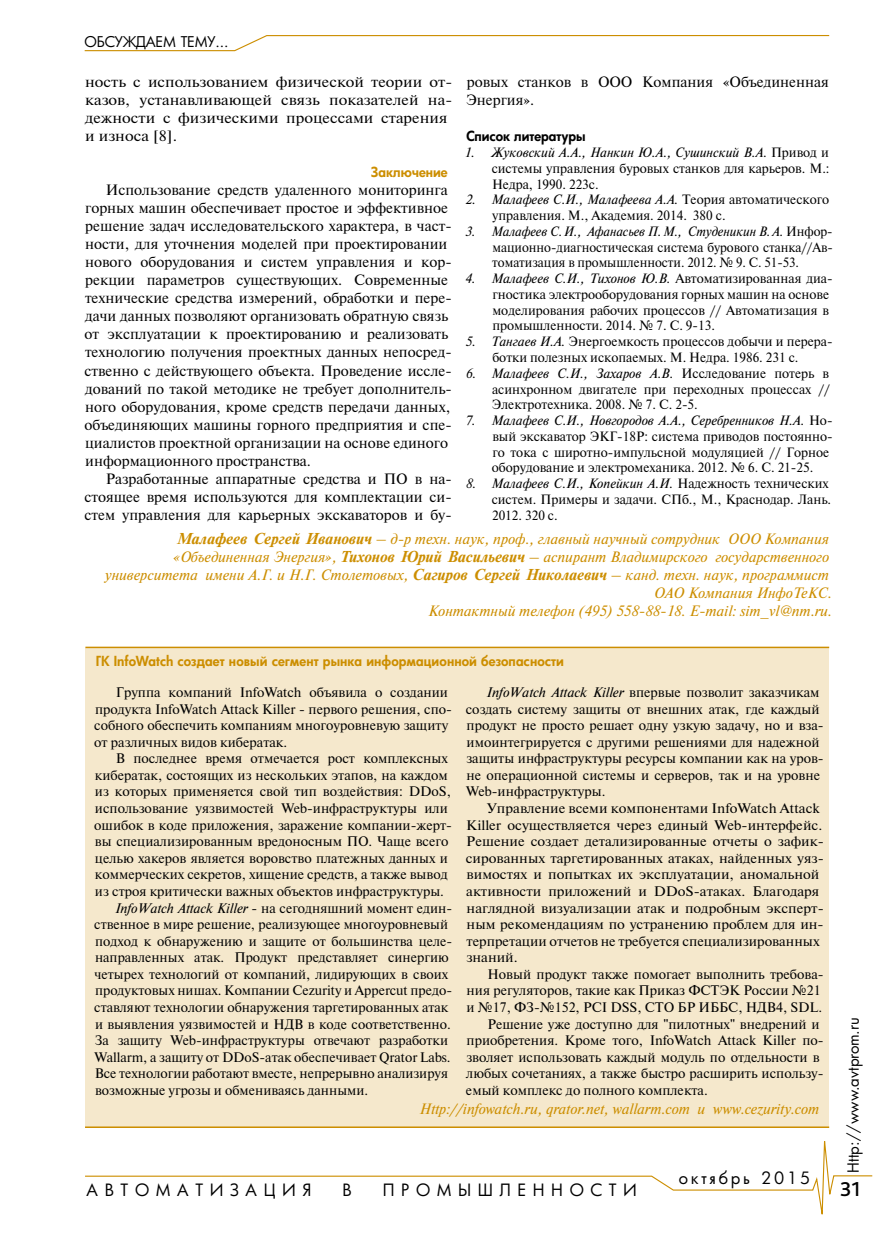
<style>
.page{position:relative;width:893px;height:1234px;background:#fff}
.page>*{position:absolute;margin:0;border:0;box-sizing:border-box;transform-origin:0 0}
.t1{font:500 21px "Bliss Pro";color:#000}
.t2{font:16.5px "Futura Cyr";letter-spacing:.4em;color:#000}
.t3{font:16.5px "Futura Cyr";letter-spacing:.17em;color:#000}
.t4{font:15px/18px "Newton";color:#000}
.t5{font:italic 15px/18px "Newton C";color:#cc8e00;text-align:right}
.t6{font:15px/18px "Newton";color:#000;scale:1.08 1}
.t7{font:italic 15px "Newton";color:#cc8e00}
.t8{font:15px "Futura Cyr";color:#000}
.t9{font:14.4px "Futura Cyr";letter-spacing:-.01em;color:#000}
.t10{font:13.8px/16.5px "Newton";color:#000}
.t11{font:13.8px/16.5px "Newton";color:#000;scale:1.05 1}
.t12{font:13.5px/15.8px "Newton";color:#000}
.t13{font:13.5px/15.8px "Newton";color:#000;text-align:justify;scale:.95 1}
.t14{font:800 13.5px "Futura Cyr";letter-spacing:.005em;color:#cc8e00}
.t15{font:800 13.5px "Futura Cyr";color:#000}
.s1{font-style:italic}
.s2{font-family:"Newton C Bold"}
</style>
<div class="page">
<svg style="left:85px;top:1126px;width:788px;height:89px"></svg>
<svg style="left:84px;top:35px;width:746px;height:17px"></svg>
<div style="left:85px;top:648px;width:744px;height:479px;background:#f5e8cc"></div>
<hr style="left:85px;top:646px;width:744px;height:2px;background:#cc8e00">
<hr style="left:85px;top:1126px;width:744px;height:1px;background:#cc8e00">
<p class="t9" style="left:84px;top:33px;width:145px">ОБСУЖДАЕМ ТЕМУ...</p>
<p class="t6" style="left:85px;top:73px;width:341px">ность с использованием физической теории от&shy;казов, устанавливающей связь показателей на&shy;дежности с физическими процессами старения и износа [8].</p>
<p class="t14" style="left:371px;top:164px;width:78px">Заключение</p>
<p class="t4" style="left:84px;top:181px;width:369px;text-indent:21px">Использование средств удаленного мониторинга горных машин обеспечивает простое и эффективное решение задач исследовательского характера, в част&shy;ности, для уточнения моделей при проектировании нового оборудования и систем управления и кор&shy;рекции параметров существующих. Современные технические средства измерений, обработки и пере&shy;дачи данных позволяют организовать обратную связь от эксплуатации к проектированию и реализовать технологию получения проектных данных непосред&shy;ственно с действующего объекта. Проведение иссле&shy;дований по такой методике не требует дополнитель&shy;ного оборудования, кроме средств передачи данных, объединяющих машины горного предприятия и спе&shy;циалистов проектной организации на основе единого информационного пространства.</p>
<p class="t4" style="left:84px;top:469px;width:369px;text-align:justify;text-indent:21px">Разработанные аппаратные средства и ПО в на&shy;стоящее время используются для комплектации си&shy;стем управления для карьерных экскаваторов и бу-</p>
<p class="t4" style="left:466px;top:73px;width:364px">ровых станков в ООО Компания «Объединенная<br>Энергия».</p>
<p class="t15" style="left:466px;top:128px;width:120px">Список литературы</p>
<p class="t12" style="left:492px;top:144px;width:339px;text-align:justify;text-indent:-27px"><span class="s1">1. Жуковский А.А., Нанкин Ю.А., Сушинский В.А.</span> Привод и системы управления буровых станков для карьеров. М.:<br>Недра, 1990. 223с.</p>
<p class="t12" style="left:492px;top:191px;width:339px;text-indent:-27px"><span class="s1">2. Малафеев С.И., Малафеева А.А.</span> Теория автоматического управления. М., Академия. 2014. 380 с.</p>
<p class="t13" style="left:492px;top:223px;width:360px;text-indent:-27px"><span class="s1">3. Малафеев С.И., Афанасьев П.М., Студеникин В.А.</span> Инфор&shy;мационно-диагностическая система бурового станка//Ав&shy;томатизация в промышленности. 2012. № 9. С. 51-53.</p>
<p class="t12" style="left:492px;top:270px;width:342px;text-indent:-27px"><span class="s1">4. Малафеев С.И., Тихонов Ю.В.</span> Автоматизированная диа&shy;гностика электрооборудования горных машин на основе моделирования рабочих процессов // Автоматизация в промышленности. 2014. № 7. С. 9-13.</p>
<p class="t12" style="left:465px;top:333px;width:369px;text-align:center"><span class="s1">5. Тангаев И.А.</span> Энергоемкость процессов добычи и перера&shy;ботки полезных ископаемых. М. Недра. 1986. 231 с.</p>
<p class="t12" style="left:492px;top:365px;width:339px;text-align:justify;text-indent:-26px"><span class="s1">6. Малафеев С.И., Захаров А.В.</span> Исследование потерь в асинхронном двигателе при переходных процессах // Электротехника. 2008. № 7. С. 2-5.</p>
<p class="t12" style="left:492px;top:412px;width:343px;text-indent:-26px"><span class="s1">7. Малафеев С.И., Новгородов А.А., Серебренников Н.А.</span> Но&shy;вый экскаватор ЭКГ-18Р: система приводов постоянно&shy;го тока с широтно-импульсной модуляцией // Горное оборудование и электромеханика. 2012. № 6. С. 21-25.</p>
<p class="t12" style="left:492px;top:475px;width:341px;text-indent:-26px"><span class="s1">8. Малафеев С.И., Копейкин А.И.</span> Надежность технических систем. Примеры и задачи. СПб., М., Краснодар. Лань.<br>2012. 320 с.</p>
<p class="t5" style="left:105px;top:529px;width:729px"><span class="s2">Малафеев Сергей Иванович</span> – д-р техн. наук, проф., главный научный сотрудник ООО Компания «Объединенная Энергия», <span class="s2">Тихонов Юрий Васильевич</span> – аспирант Владимирского государственного университета имени А.Г. и Н.Г. Столетовых, <span class="s2">Сагиров Сергей Николаевич</span> – канд. техн. наук, программист ОАО Компания ИнфоТеКС.<br>Контактный телефон (495) 558-88-18. E-mail: sim_vl@nm.ru.</p>
<p class="t14" style="left:96px;top:652px;width:470px">ГК InfoWatch создает новый сегмент рынка информационной безопасности</p>
<p class="t10" style="left:94px;top:683px;width:359px;text-indent:22px">Группа компаний InfoWatch объявила о создании продукта InfoWatch Attack Killer - первого решения, спо&shy;собного обеспечить компаниям многоуровневую защиту от различных видов кибератак.</p>
<p class="t10" style="left:116px;top:749px;width:334px">В последнее время отмечается рост комплексных</p>
<p class="t10" style="left:95px;top:766px;width:354px">кибератак, состоящих из нескольких этапов, на каждом</p>
<p class="t10" style="left:95px;top:782px;width:357px">из которых применяется свой тип воздействия: DDoS,</p>
<p class="t10" style="left:95px;top:799px;width:354px">использование уязвимостей Web-инфраструктуры или</p>
<p class="t10" style="left:94px;top:816px;width:359px">ошибок в коде приложения, заражение компании-жерт-</p>
<p class="t10" style="left:95px;top:832px;width:355px">вы специализированным вредоносным ПО. Чаще всего</p>
<p class="t10" style="left:95px;top:849px;width:354px">целью хакеров является воровство платежных данных и</p>
<p class="t10" style="left:95px;top:865px;width:354px">коммерческих секретов, хищение средств, а также вывод</p>
<p class="t10" style="left:95px;top:882px;width:351px">из строя критически важных объектов инфраструктуры.</p>
<p class="t10" style="left:115px;top:898px;width:339px"><span class="s1">InfoWatch Attack Killer</span> - на сегодняшний момент един-</p>
<p class="t10" style="left:94px;top:915px;width:355px">ственное в мире решение, реализующее многоуровневый</p>
<p class="t10" style="left:95px;top:932px;width:359px">подход к обнаружению и защите от большинства целе-</p>
<p class="t10" style="left:95px;top:948px;width:355px">направленных атак. Продукт представляет синергию</p>
<p class="t10" style="left:95px;top:965px;width:355px">четырех технологий от компаний, лидирующих в своих</p>
<p class="t10" style="left:95px;top:981px;width:359px">продуктовых нишах. Компании Cezurity и Appercut предо-</p>
<p class="t10" style="left:94px;top:998px;width:355px">ставляют технологии обнаружения таргетированных атак</p>
<p class="t10" style="left:95px;top:1014px;width:357px">и выявления уязвимостей и НДВ в коде соответственно.</p>
<p class="t10" style="left:95px;top:1031px;width:355px">За защиту Web-инфраструктуры отвечают разработки</p>
<p class="t10" style="left:95px;top:1047px;width:358px">Wallarm, а защиту от DDoS-атак обеспечивает Qrator Labs.</p>
<p class="t10" style="left:95px;top:1064px;width:355px">Все технологии работают вместе, непрерывно анализируя</p>
<p class="t10" style="left:95px;top:1081px;width:275px">возможные угрозы и обмениваясь данными.</p>
<p class="t10" style="left:466px;top:683px;width:359px;text-indent:21px"><span class="s1">InfoWatch Attack Killer</span> впервые позволит заказчикам создать систему защиты от внешних атак, где каждый продукт не просто решает одну узкую задачу, но и вза&shy;имоинтегрируется с другими решениями для надежной защиты инфраструктуры ресурсы компании как на уров&shy;не операционной системы и серверов, так и на уровне Web-инфраструктуры.</p>
<p class="t11" style="left:466px;top:799px;width:342px;text-indent:21px">Управление всеми компонентами InfoWatch Attack Killer осуществляется через единый Web-интерфейс.<br>Решение создает детализированные отчеты о зафик&shy;сированных таргетированных атаках, найденных уяз&shy;вимостях и попытках их эксплуатации, аномальной активности приложений и DDoS-атаках. Благодаря наглядной визуализации атак и подробным эксперт&shy;ным рекомендациям по устранению проблем для ин&shy;терпретации отчетов не требуется специализированных знаний.</p>
<p class="t10" style="left:487px;top:965px;width:338px">Новый продукт также помогает выполнить требова-</p>
<p class="t10" style="left:467px;top:981px;width:355px">ния регуляторов, такие как Приказ ФСТЭК России №21</p>
<p class="t10" style="left:467px;top:998px;width:357px">и №17, ФЗ-№152, PCI DSS, СТО БР ИББС, НДВ4, SDL.</p>
<p class="t10" style="left:487px;top:1014px;width:333px">Решение уже доступно для "пилотных" внедрений и</p>
<p class="t10" style="left:467px;top:1031px;width:359px">приобретения. Кроме того, InfoWatch Attack Killer по-</p>
<p class="t10" style="left:466px;top:1047px;width:355px">зволяет использовать каждый модуль по отдельности в</p>
<p class="t10" style="left:466px;top:1064px;width:359px">любых сочетаниях, а также быстро расширить использу-</p>
<p class="t10" style="left:466px;top:1081px;width:243px">емый комплекс до полного комплекта.</p>
<p class="t8" style="left:844px;top:1172px;width:157px;rotate:-90deg">Http://www.avtprom.ru</p>
<p class="t7" style="left:419px;top:1099px;width:401px">Http://infowatch.ru, qrator.net, wallarm.com и www.cezurity.com</p>
<p class="t3" style="left:679px;top:1167px;width:133px">октябрь 2015</p>
<p class="t2" style="left:87px;top:1179px;width:226px">АВТОМАТИЗАЦИЯ</p>
<p class="t2" style="left:342px;top:1179px;width:11px">В</p>
<p class="t2" style="left:383px;top:1179px;width:256px">ПРОМЫШЛЕННОСТИ</p>
<h1 class="t1" style="left:840px;top:1176px;width:22px">31</h1>
</div>
